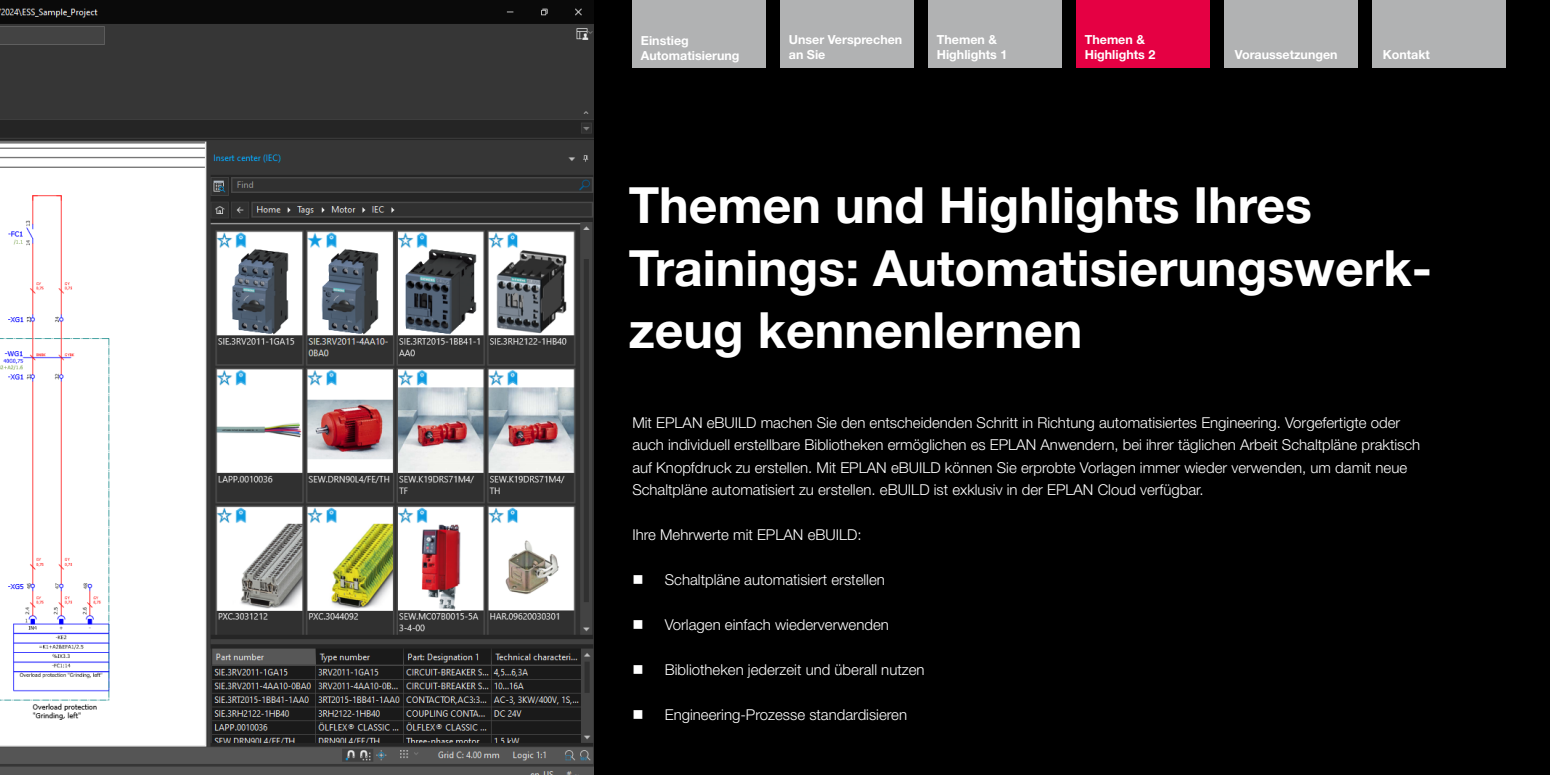
<style>
.page{position:relative;width:1550px;height:775px;background:#000}
.page>*{position:absolute;margin:0;border:0;box-sizing:border-box;transform-origin:0 0}
.t1{font:700 50px/62.5px "Helvetica Neue LT Pro";color:#fff}
.t2{font:300 15px/22.5px "Helvetica Neue LT Pro";color:#fff}
.t3{font:700 12.5px/15px "Helvetica Neue LT Pro";color:#fff}
</style>
<div class="page">
<img style="left:0;top:8px;width:594px;height:767px">
<div style="left:632px;top:0;width:134px;height:68px;background:#b1b2b3"></div>
<div style="left:780px;top:0;width:134px;height:68px;background:#b1b2b3"></div>
<div style="left:928px;top:0;width:134px;height:68px;background:#b1b2b3"></div>
<div style="left:1224px;top:0;width:134px;height:68px;background:#b1b2b3"></div>
<div style="left:1076px;top:0;width:134px;height:68px;background:#e50043"></div>
<div style="left:1372px;top:0;width:134px;height:68px;background:#b1b2b3"></div>
<p class="t3" style="left:641px;top:33px;width:100px">Einstieg<br>Automatisierung</p>
<p class="t3" style="left:789px;top:32px;width:115px">Unser Versprechen an Sie</p>
<p class="t3" style="left:937px;top:32px;width:72px">Themen &amp;<br>Highlights 1</p>
<p class="t3" style="left:1085px;top:32px;width:72px">Themen &amp;<br>Highlights 2</p>
<p class="t3" style="left:1235px;top:47px;width:104px">Voraussetzungen</p>
<p class="t3" style="left:1383px;top:47px;width:49px">Kontakt</p>
<h1 class="t1" style="left:629px;top:173px;width:805px">Themen und Highlights Ihres<br>Trainings: Automatisierungswerk&shy;zeug kennenlernen</h1>
<p class="t2" style="left:632px;top:411px;width:789px">Mit EPLAN eBUILD machen Sie den entscheidenden Schritt in Richtung automatisiertes Engineering. Vorgefertigte oder auch individuell erstellbare Bibliotheken ermöglichen es EPLAN Anwendern, bei ihrer täglichen Arbeit Schaltpläne praktisch auf Knopfdruck zu erstellen. Mit EPLAN eBUILD können Sie erprobte Vorlagen immer wieder verwenden, um damit neue Schaltpläne automatisiert zu erstellen. eBUILD ist exklusiv in der EPLAN Cloud verfügbar.</p>
<p class="t2" style="left:632px;top:523px;width:231px">Ihre Mehrwerte mit EPLAN eBUILD:</p>
<p class="t2" style="left:632px;top:568px;width:254px">■ Schaltpläne automatisiert erstellen</p>
<p class="t2" style="left:632px;top:613px;width:258px">■ Vorlagen einfach wiederverwenden</p>
<p class="t2" style="left:632px;top:658px;width:294px">■ Bibliotheken jederzeit und überall nutzen</p>
<p class="t2" style="left:632px;top:703px;width:276px">■ Engineering-Prozesse standardisieren</p>
</div>
